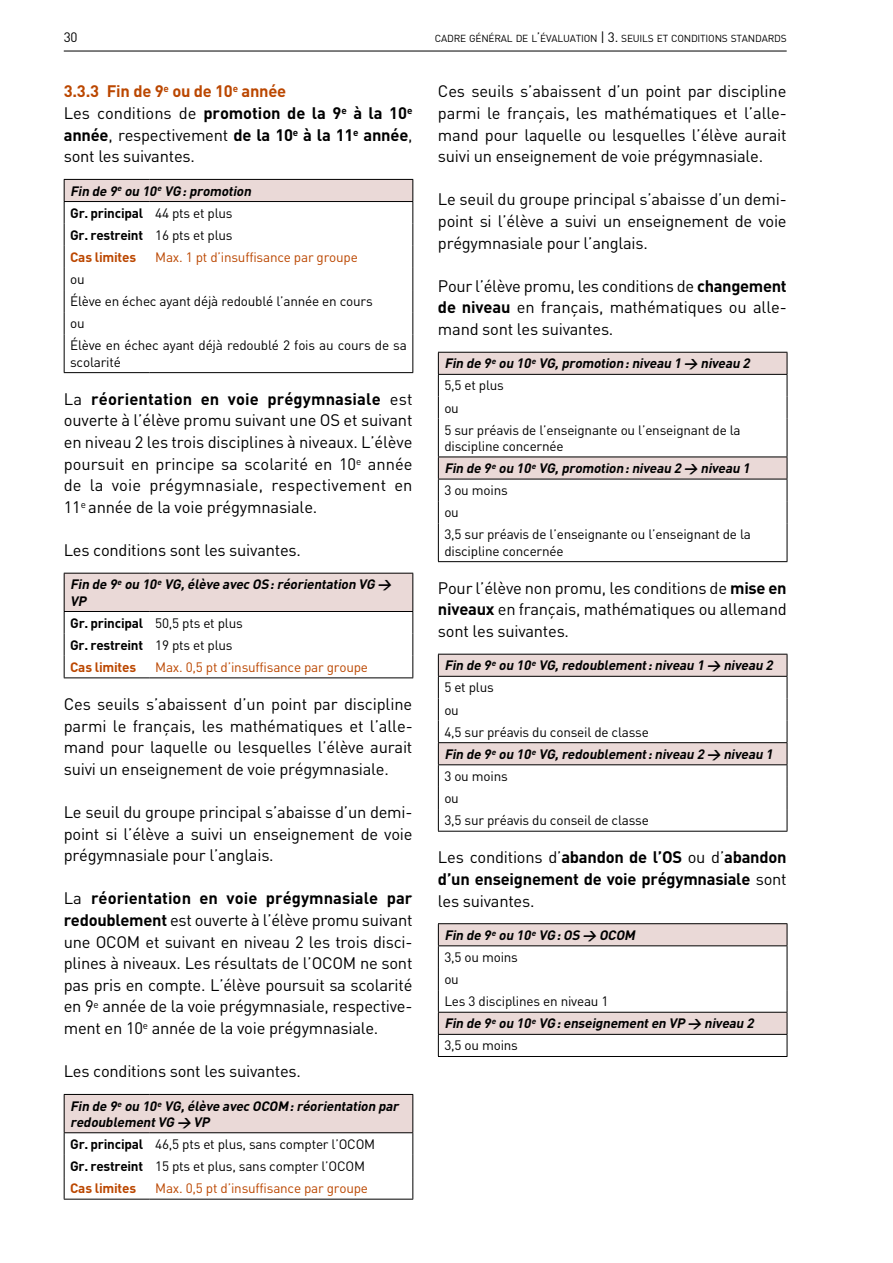
<style>
.page{position:relative;width:893px;height:1263px;background:#fff}
.page>*{position:absolute;margin:0;border:0;box-sizing:border-box;transform-origin:0 0}
.t1{font:16.5px/21.6px "DIN";letter-spacing:-.015em;color:#000;text-align:justify}
.t2{font:700 16.5px/21.6px "DIN";letter-spacing:-.015em;color:#000;text-align:justify}
.t3{font:13.5px/22.2px "DIN";letter-spacing:-.015em;color:#000}
.t4{font:italic 700 13.5px/22.2px "DIN";color:#000}
.t5{font:700 13.5px/22.2px "DIN";letter-spacing:-.02em;color:#000}
.t6{font:13.5px "DIN";letter-spacing:-.015em;color:#bb4700}
.t7{font:10.2px "DIN";letter-spacing:-.02em;color:#000}
.s1{font-size:13.5px}
.s2{font-weight:700;color:#bb4700}
.s3{font-weight:700}
.s4{font-style:italic}
.s5{font-weight:400}
.s6{color:#bb4700}
.s7{font-weight:700;font-style:italic}
.s8{font-weight:400;font-style:normal}
</style>
<div class="page">
<hr style="left:64px;top:51px;width:723px;height:1px;background:#000">
<div style="left:64px;top:179px;width:349px;height:23px;background:#ead9d7"></div>
<hr style="left:64px;top:179px;width:85px;height:1px;background:#000">
<svg style="left:64px;top:180px;width:1px;height:154px"></svg>
<hr style="left:149px;top:179px;width:264px;height:1px;background:#000">
<svg style="left:412px;top:180px;width:1px;height:154px"></svg>
<hr style="left:64px;top:201px;width:85px;height:1px;background:#000">
<hr style="left:149px;top:201px;width:264px;height:1px;background:#000">
<hr style="left:64px;top:334px;width:1px;height:38px;background:#000">
<hr style="left:412px;top:334px;width:1px;height:38px;background:#000">
<hr style="left:64px;top:372px;width:85px;height:1px;background:#000">
<hr style="left:149px;top:372px;width:264px;height:1px;background:#000">
<div style="left:64px;top:573px;width:349px;height:38px;background:#ead9d7"></div>
<svg style="left:64px;top:612px;width:1px;height:65px"></svg>
<svg style="left:412px;top:612px;width:1px;height:65px"></svg>
<hr style="left:64px;top:677px;width:85px;height:1px;background:#000">
<hr style="left:149px;top:677px;width:264px;height:1px;background:#000">
<hr style="left:64px;top:573px;width:85px;height:1px;background:#000">
<hr style="left:64px;top:573px;width:1px;height:38px;background:#000">
<hr style="left:149px;top:573px;width:264px;height:1px;background:#000">
<hr style="left:412px;top:573px;width:1px;height:38px;background:#000">
<hr style="left:64px;top:611px;width:85px;height:1px;background:#000">
<hr style="left:149px;top:611px;width:264px;height:1px;background:#000">
<div style="left:64px;top:1094px;width:349px;height:39px;background:#ead9d7"></div>
<hr style="left:64px;top:1094px;width:85px;height:1px;background:#000">
<hr style="left:64px;top:1095px;width:1px;height:37px;background:#000">
<hr style="left:149px;top:1094px;width:264px;height:1px;background:#000">
<hr style="left:412px;top:1095px;width:1px;height:37px;background:#000">
<hr style="left:64px;top:1132px;width:85px;height:1px;background:#000">
<hr style="left:149px;top:1132px;width:264px;height:1px;background:#000">
<svg style="left:64px;top:1133px;width:1px;height:66px"></svg>
<svg style="left:412px;top:1133px;width:1px;height:66px"></svg>
<hr style="left:64px;top:1199px;width:85px;height:1px;background:#000">
<hr style="left:149px;top:1199px;width:264px;height:1px;background:#000">
<svg style="left:438px;top:352px;width:350px;height:171px"></svg>
<hr style="left:438px;top:479px;width:349px;height:1px;background:#000">
<hr style="left:438px;top:523px;width:1px;height:38px;background:#000">
<hr style="left:787px;top:523px;width:1px;height:38px;background:#000">
<hr style="left:438px;top:561px;width:349px;height:1px;background:#000">
<hr style="left:438px;top:831px;width:349px;height:1px;background:#000">
<svg style="left:438px;top:654px;width:350px;height:177px"></svg>
<hr style="left:438px;top:764px;width:349px;height:1px;background:#000">
<hr style="left:438px;top:923px;width:349px;height:1px;background:#000">
<svg style="left:438px;top:924px;width:350px;height:132px"></svg>
<hr style="left:438px;top:1056px;width:349px;height:1px;background:#000">
<p class="t3" style="left:64px;top:26px;width:15px">30</p>
<p class="t7" style="left:435px;top:32px;width:353px">CADRE GÉNÉRAL DE L<span class="s1">’</span>ÉVALUATION <span class="s1">| 3.</span> SEUILS ET CONDITIONS STANDARDS</p>
<p class="t1" style="left:64px;top:80px;width:350px;text-align:left"><span class="s2">3.3.3 Fin de 9</span><sup>e</sup> <span class="s2">ou de 10</span><sup>e</sup> <span class="s2">année<br></span>Les conditions de <span class="s3">promotion de la 9</span><sup>e</sup> <span class="s3">à la 10</span><sup>e </sup><span class="s3">année</span>, respectivement <span class="s3">de la 10</span><sup>e</sup> <span class="s3">à la 11</span><sup>e</sup> <span class="s3">année</span>, sont les suivantes.</p>
<p class="t5" style="left:70px;top:179px;width:185px"><span class="s4">Fin de 9</span><sup>e</sup> <span class="s4">ou 10</span><sup>e</sup> <span class="s4">VG:promotion<br></span>Gr. principal <span class="s5">44 pts et plus<br></span>Gr. restreint <span class="s5">16 pts et plus<br></span><span class="s6">Cas limites</span></p>
<p class="t6" style="left:155px;top:249px;width:204px">Max. 1 pt d’insuffisance par groupe</p>
<p class="t3" style="left:70px;top:268px;width:338px">ou<br>Élève en échec ayant déjà redoublé l’année en cours<br>ou<br>Élève en échec ayant déjà redoublé 2 fois au cours de sa</p>
<p class="t3" style="left:70px;top:350px;width:52px">scolarité</p>
<p class="t1" style="left:64px;top:388px;width:350px">La <span class="s3">réorientation en voie prégymnasiale</span> est ouverte à l’élève promu suivant une OS et suivant en niveau 2 les trois disciplines à niveaux. L’élève poursuit en principe sa scolarité en 10<sup>e</sup> année de la voie prégymnasiale, respectivement en 11<sup>e</sup> année de la voie prégymnasiale.</p>
<p class="t1" style="left:64px;top:539px;width:239px">Les conditions sont les suivantes.</p>
<p class="t4" style="left:70px;top:576px;width:326px;line-height:16.2px">Fin de 9<sup>e</sup> ou 10<sup>e</sup> VG,élève avec OS:réorientation VG &gt;<br>VP</p>
<p class="t5" style="left:70px;top:611px;width:174px">Gr. principal <span class="s5">50,5 pts et plus<br></span>Gr. restreint <span class="s5">19 pts et plus<br></span><span class="s6">Cas limites</span></p>
<p class="t6" style="left:155px;top:659px;width:214px">Max. 0,5 pt d’insuffisance par groupe</p>
<p class="t1" style="left:64px;top:693px;width:350px">Ces seuils s’abaissent d’un point par discipline parmi le français, les mathématiques et l’alle&shy;mand pour laquelle ou lesquelles l’élève aurait suivi un enseignement de voie prégymnasiale.</p>
<p class="t1" style="left:64px;top:801px;width:350px">Le seuil du groupe principal s’abaisse d’un demi&shy;point si l’élève a suivi un enseignement de voie prégymnasiale pour l’anglais.</p>
<p class="t1" style="left:64px;top:887px;width:350px">La <span class="s3">réorientation en voie prégymnasiale par redoublement</span> est ouverte à l’élève promu suivant une OCOM et suivant en niveau 2 les trois disci&shy;plines à niveaux. Les résultats de l’OCOM ne sont pas pris en compte. L’élève poursuit sa scolarité en 9<sup>e</sup> année de la voie prégymnasiale, respective&shy;ment en 10<sup>e</sup> année de la voie prégymnasiale.</p>
<p class="t1" style="left:64px;top:1060px;width:239px">Les conditions sont les suivantes.</p>
<p class="t4" style="left:70px;top:1097px;width:333px;line-height:16.2px">Fin de 9<sup>e</sup> ou 10<sup>e</sup> VG,élève avec OCOM:réorientation par redoublementVG &gt; VP</p>
<p class="t3" style="left:70px;top:1133px;width:307px"><span class="s3">Gr. principal</span> 46,5 pts et plus, sans compter l’OCOM<br><span class="s3">Gr. restreint</span> 15 pts et plus, sans compter l’OCOM<br><span class="s2">Cas limites</span></p>
<p class="t6" style="left:155px;top:1180px;width:214px">Max. 0,5 pt d’insuffisance par groupe</p>
<p class="t1" style="left:438px;top:80px;width:350px">Ces seuils s’abaissent d’un point par discipline parmi le français, les mathématiques et l’alle&shy;mand pour laquelle ou lesquelles l’élève aurait suivi un enseignement de voie prégymnasiale.</p>
<p class="t1" style="left:438px;top:188px;width:350px">Le seuil du groupe principal s’abaisse d’un demi&shy;point si l’élève a suivi un enseignement de voie prégymnasiale pour l’anglais.</p>
<p class="t1" style="left:438px;top:275px;width:350px">Pour l’élève promu, les conditions de <span class="s3">changement de niveau</span> en français, mathématiques ou alle&shy;mand sont les suivantes.</p>
<p class="t3" style="left:444px;top:352px;width:310px"><span class="s7">Fin de 9</span><sup>e</sup> <span class="s7">ou 10</span><sup>e</sup> <span class="s7">VG,promotion:niveau 1 &gt; niveau 2<br></span>5,5 et plus<br>ou<br>5 sur préavis de l’enseignante ou l’enseignant de la</p>
<p class="t3" style="left:444px;top:435px;width:310px">discipline concernée<br><span class="s7">Fin de 9</span><sup>e</sup> <span class="s7">ou 10</span><sup>e</sup> <span class="s7">VG,promotion:niveau 2 &gt; niveau 1<br></span>3 ou moins<br>ou<br>3,5 sur préavis de l’enseignante ou l’enseignant de la</p>
<p class="t3" style="left:444px;top:539px;width:121px">discipline concernée</p>
<p class="t1" style="left:438px;top:577px;width:350px">Pour l’élève non promu, les conditions de <span class="s3">mise en niveaux</span> en français, mathématiques ou allemand sont les suivantes.</p>
<p class="t4" style="left:444px;top:654px;width:333px">Fin de 9<sup>e</sup> ou 10<sup>e</sup> VG,redoublement:niveau 1 &gt; niveau 2<br><span class="s8">5 et plus<br>ou<br>4,5 sur préavis du conseil de classe<br></span>Fin de 9<sup>e</sup> ou 10<sup>e</sup> VG,redoublement:niveau 2 &gt; niveau 1<br><span class="s8">3 ou moins<br>ou<br>3,5 sur préavis du conseil de classe</span></p>
<p class="t2" style="left:438px;top:846px;width:350px"><span class="s5">Les conditions d’</span>abandon de l’OS <span class="s5">ou d’</span>abandon d’un enseignement de voie prégymnasiale <span class="s5">sont les suivantes.</span></p>
<p class="t4" style="left:444px;top:923px;width:314px">Fin de 9<sup>e</sup> ou 10<sup>e</sup> VG:OS &gt; OCOM<br><span class="s8">3,5 ou moins<br>ou<br>Les 3 disciplines en niveau 1<br></span>Fin de 9<sup>e</sup> ou 10<sup>e</sup> VG:enseignementen VP &gt; niveau 2<br><span class="s8">3,5 ou moins</span></p>
</div>
